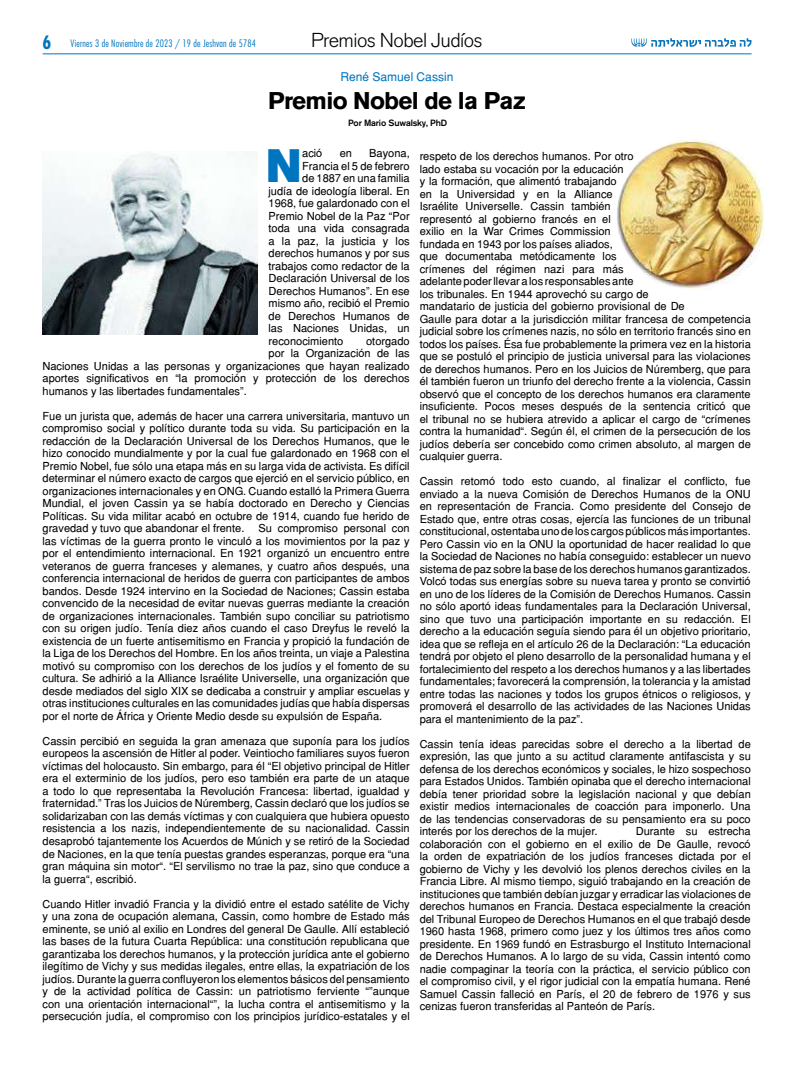
<style>
.page{position:relative;width:794px;height:1078px;background:#fff}
.page>*{position:absolute;margin:0;border:0;box-sizing:border-box;transform-origin:0 0}
.t1{font:46.4px "Akzidenz Grotesk BQ Super";color:#0075bf}
.t2{font:700 24px "Akzidenz Grotesk BQ";letter-spacing:-.03em;color:#000}
.t3{font:300 20px "Akzidenz Grotesk BQ";letter-spacing:-.03em;color:#000}
.t4{font:700 condensed 18px "Futura Std";color:#0075bf}
.t5{font:12px "Helvetica";color:#0075bf}
.t6{font:11px/12.5px "Helvetica";color:#000;text-align:justify}
.t7{font:300 condensed 10px "Futura Std";letter-spacing:.02em;color:#0075bf}
.t8{font:500 9px "Akzidenz Grotesk BQ";letter-spacing:-.02em;color:#000}
</style>
<div class="page">
<img style="left:616px;top:140px;width:148px;height:150px">
<img style="left:43px;top:152px;width:214px;height:182px">
<hr style="left:43px;top:53px;width:708px;height:1px;background:#0075bf">
<svg style="left:631px;top:38px;width:120px;height:9px"></svg>
<h3 class="t4" style="left:43px;top:31px;width:10px">6</h3>
<p class="t7" style="left:70px;top:38px;width:187px">Viernes 3 de Noviembre de 2023 / 19 de Jeshvan de 5784</p>
<h3 class="t3" style="left:311px;top:28px;width:173px">Premios Nobel Judíos</h3>
<p class="t5" style="left:340px;top:70px;width:115px">René Samuel Cassin</p>
<h2 class="t2" style="left:268px;top:87px;width:259px">Premio Nobel de la Paz</h2>
<h1 class="t1" style="left:266px;top:139px;width:36px">N</h1>
<p class="t6" style="left:302px;top:147px;width:22px">ació</p>
<p class="t6" style="left:340px;top:147px;width:14px">en</p>
<p class="t6" style="left:369px;top:147px;width:42px">Bayona,</p>
<p class="t8" style="left:348px;top:117px;width:100px">Por Mario Suwalsky, PhD</p>
<p class="t6" style="left:420px;top:150px;width:333px;text-align:left">respeto de los derechos humanos. Por otro<br>lado estaba su vocación por la educación<br>y la formación, que alimentó trabajando<br>en la Universidad y en la Alliance<br>Israélite Universelle. Cassin también<br>representó al gobierno francés en el<br>exilio en la War Crimes Commission<br>fundada en 1943 por los países aliados,<br>que documentaba metódicamente los<br>crímenes del régimen nazi para más<br>adelante poder llevar a los responsables ante<br>los tribunales. En 1944 aprovechó su cargo de<br>mandatario de justicia del gobierno provisional de De<br>Gaulle para dotar a la jurisdicción militar francesa de competencia judicial sobre los crímenes nazis, no sólo en territorio francés sino en todos los países. Ésa fue probablemente la primera vez en la historia que se postuló el principio de justicia universal para las violaciones de derechos humanos. Pero en los Juicios de Núremberg, que para él también fueron un triunfo del derecho frente a la violencia, Cassin observó que el concepto de los derechos humanos era claramente insuficiente. Pocos meses después de la sentencia criticó que el tribunal no se hubiera atrevido a aplicar el cargo de “crímenes contra la humanidad“. Según él, el crimen de la persecución de los judíos debería ser concebido como crimen absoluto, al margen de cualquier guerra.</p>
<p class="t6" style="left:420px;top:475px;width:333px">Cassin retomó todo esto cuando, al finalizar el conflicto, fue enviado a la nueva Comisión de Derechos Humanos de la ONU en representación de Francia. Como presidente del Consejo de Estado que, entre otras cosas, ejercía las funciones de un tribunal constitucional, ostentaba uno de los cargos públicos más importantes.<br>Pero Cassin vio en la ONU la oportunidad de hacer realidad lo que la Sociedad de Naciones no había conseguido: establecer un nuevo sistema de paz sobre la base de los derechos humanos garantizados.<br>Volcó todas sus energías sobre su nueva tarea y pronto se convirtió en uno de los líderes de la Comisión de Derechos Humanos. Cassin no sólo aportó ideas fundamentales para la Declaración Universal, sino que tuvo una participación importante en su redacción. El derecho a la educación seguía siendo para él un objetivo prioritario, idea que se refleja en el artículo 26 de la Declaración: “La educación tendrá por objeto el pleno desarrollo de la personalidad humana y el fortalecimiento del respeto a los derechos humanos y a las libertades fundamentales; favorecerá la comprensión, la tolerancia y la amistad entre todas las naciones y todos los grupos étnicos o religiosos, y promoverá el desarrollo de las actividades de las Naciones Unidas para el mantenimiento de la paz”.</p>
<p class="t6" style="left:420px;top:737px;width:333px">Cassin tenía ideas parecidas sobre el derecho a la libertad de expresión, las que junto a su actitud claramente antifascista y su defensa de los derechos económicos y sociales, le hizo sospechoso para Estados Unidos. También opinaba que el derecho internacional debía tener prioridad sobre la legislación nacional y que debían existir medios internacionales de coacción para imponerlo. Una de las tendencias conservadoras de su pensamiento era su poco interés por los derechos de la mujer.</p>
<p class="t6" style="left:302px;top:159px;width:109px">Francia el 5 de febrero</p>
<p class="t6" style="left:302px;top:172px;width:109px">de 1887 en una familia</p>
<p class="t6" style="left:268px;top:184px;width:143px">judía de ideología liberal. En</p>
<p class="t6" style="left:268px;top:197px;width:143px">1968, fue galardonado con el</p>
<p class="t6" style="left:268px;top:209px;width:143px">Premio Nobel de la Paz “Por</p>
<p class="t6" style="left:268px;top:222px;width:143px">toda una vida consagrada</p>
<p class="t6" style="left:268px;top:234px;width:143px">a la paz, la justicia y los</p>
<p class="t6" style="left:268px;top:247px;width:143px">derechos humanos y por sus</p>
<p class="t6" style="left:268px;top:259px;width:143px">trabajos como redactor de la</p>
<p class="t6" style="left:268px;top:272px;width:143px">Declaración Universal de los</p>
<p class="t6" style="left:268px;top:284px;width:143px">Derechos Humanos”. En ese</p>
<p class="t6" style="left:268px;top:297px;width:143px">mismo año, recibió el Premio</p>
<p class="t6" style="left:268px;top:309px;width:143px">de Derechos Humanos de</p>
<p class="t6" style="left:268px;top:322px;width:143px">las Naciones Unidas, un</p>
<p class="t6" style="left:268px;top:334px;width:76px">reconocimiento</p>
<p class="t6" style="left:366px;top:334px;width:45px">otorgado</p>
<p class="t6" style="left:268px;top:347px;width:143px">por la Organización de las</p>
<p class="t6" style="left:43px;top:359px;width:369px">Naciones Unidas a las personas y organizaciones que hayan realizado</p>
<p class="t6" style="left:43px;top:372px;width:369px">aportes significativos en “la promoción y protección de los derechos</p>
<p class="t6" style="left:43px;top:384px;width:206px">humanos y las libertades fundamentales”.</p>
<p class="t6" style="left:43px;top:409px;width:369px">Fue un jurista que, además de hacer una carrera universitaria, mantuvo un compromiso social y político durante toda su vida. Su participación en la redacción de la Declaración Universal de los Derechos Humanos, que le hizo conocido mundialmente y por la cual fue galardonado en 1968 con el Premio Nobel, fue sólo una etapa más en su larga vida de activista. Es difícil determinar el número exacto de cargos que ejerció en el servicio público, en organizaciones internacionales y en ONG. Cuando estalló la Primera Guerra Mundial, el joven Cassin ya se había doctorado en Derecho y Ciencias Políticas. Su vida militar acabó en octubre de 1914, cuando fue herido de gravedad y tuvo que abandonar el frente.</p>
<p class="t6" style="left:43px;top:522px;width:369px;text-indent:216px">Su compromiso personal con las víctimas de la guerra pronto le vinculó a los movimientos por la paz y por el entendimiento internacional. En 1921 organizó un encuentro entre veteranos de guerra franceses y alemanes, y cuatro años después, una conferencia internacional de heridos de guerra con participantes de ambos bandos. Desde 1924 intervino en la Sociedad de Naciones; Cassin estaba convencido de la necesidad de evitar nuevas guerras mediante la creación de organizaciones internacionales. También supo conciliar su patriotismo con su origen judío. Tenía diez años cuando el caso Dreyfus le reveló la existencia de un fuerte antisemitismo en Francia y propició la fundación de la Liga de los Derechos del Hombre. En los años treinta, un viaje a Palestina motivó su compromiso con los derechos de los judíos y el fomento de su cultura. Se adhirió a la Alliance Israélite Universelle, una organización que desde mediados del siglo XIX se dedicaba a construir y ampliar escuelas y otras instituciones culturales en las comunidades judías que había dispersas por el norte de África y Oriente Medio desde su expulsión de España.</p>
<p class="t6" style="left:43px;top:734px;width:369px">Cassin percibió en seguida la gran amenaza que suponía para los judíos europeos la ascensión de Hitler al poder. Veintiocho familiares suyos fueron víctimas del holocausto. Sin embargo, para él “El objetivo principal de Hitler era el exterminio de los judíos, pero eso también era parte de un ataque a todo lo que representaba la Revolución Francesa: libertad, igualdad y fraternidad.” Tras los Juicios de Núremberg, Cassin declaró que los judíos se solidarizaban con las demás víctimas y con cualquiera que hubiera opuesto resistencia a los nazis, independientemente de su nacionalidad. Cassin desaprobó tajantemente los Acuerdos de Múnich y se retiró de la Sociedad de Naciones, en la que tenía puestas grandes esperanzas, porque era “una gran máquina sin motor“. “El servilismo no trae la paz, sino que conduce a la guerra“, escribió.</p>
<p class="t6" style="left:43px;top:897px;width:369px">Cuando Hitler invadió Francia y la dividió entre el estado satélite de Vichy y una zona de ocupación alemana, Cassin, como hombre de Estado más eminente, se unió al exilio en Londres del general De Gaulle. Allí estableció las bases de la futura Cuarta República: una constitución republicana que garantizaba los derechos humanos, y la protección jurídica ante el gobierno ilegítimo de Vichy y sus medidas ilegales, entre ellas, la expatriación de los judíos. Durante la guerra confluyeron los elementos básicos del pensamiento y de la actividad política de Cassin: un patriotismo ferviente “”aunque con una orientación internacional“”, la lucha contra el antisemitismo y la persecución judía, el compromiso con los principios jurídico-estatales y el</p>
<p class="t6" style="left:420px;top:824px;width:333px;text-indent:216px">Durante su estrecha colaboración con el gobierno en el exilio de De Gaulle, revocó la orden de expatriación de los judíos franceses dictada por el gobierno de Vichy y les devolvió los plenos derechos civiles en la Francia Libre. Al mismo tiempo, siguió trabajando en la creación de instituciones que también debían juzgar y erradicar las violaciones de derechos humanos en Francia. Destaca especialmente la creación del Tribunal Europeo de Derechos Humanos en el que trabajó desde 1960 hasta 1968, primero como juez y los últimos tres años como presidente. En 1969 fundó en Estrasburgo el Instituto Internacional de Derechos Humanos. A lo largo de su vida, Cassin intentó como nadie compaginar la teoría con la práctica, el servicio público con el compromiso civil, y el rigor judicial con la empatía humana. René Samuel Cassin falleció en París, el 20 de febrero de 1976 y sus cenizas fueron transferidas al Panteón de París.</p>
</div>
